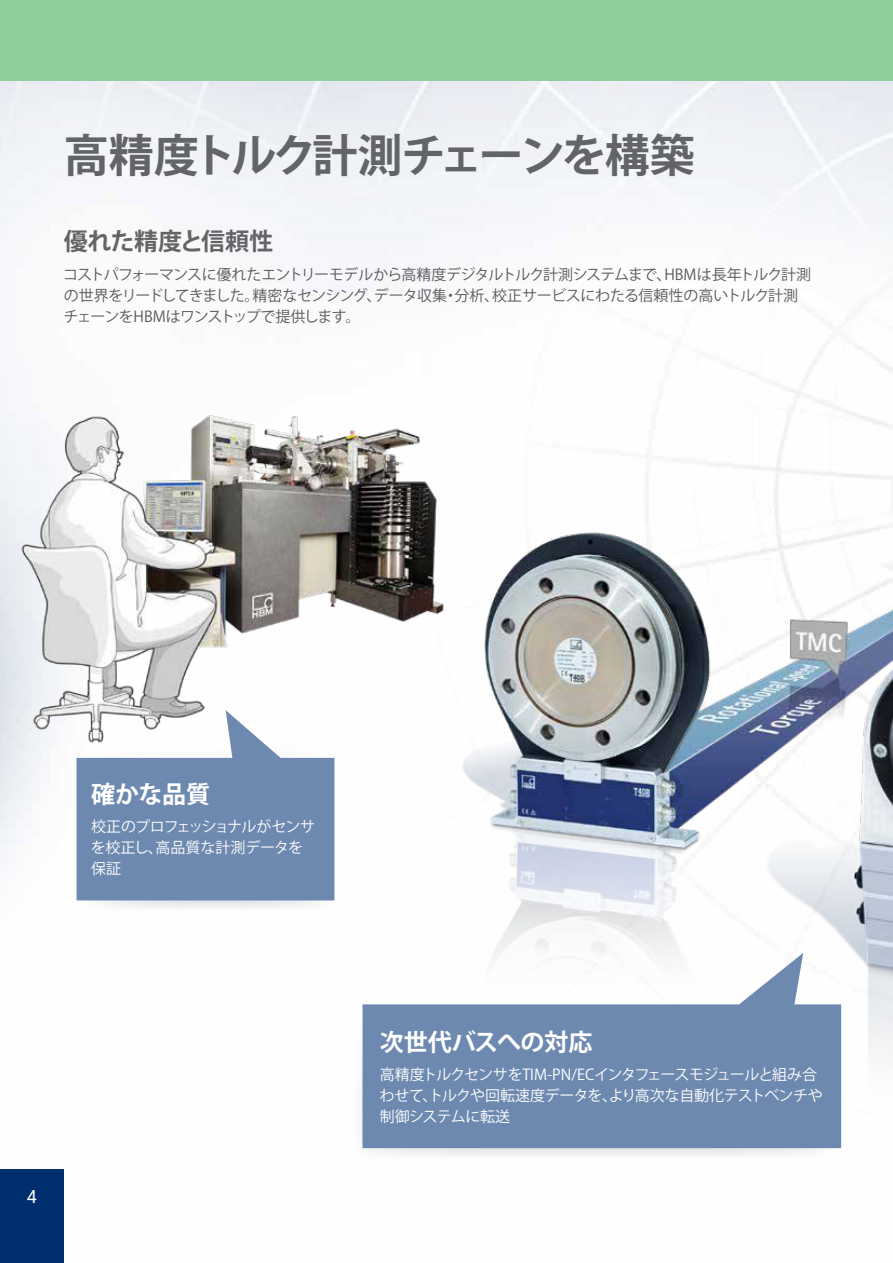
<style>
.page{position:relative;width:893px;height:1263px;background:#fff}
.page>*{position:absolute;margin:0;border:0;box-sizing:border-box;transform-origin:0 0}
.t1{font:700 45px "Koz Go Pr 6 N";letter-spacing:-.08em;color:#636466}
.t2{font:700 24px "Koz Go Pr 6 N";letter-spacing:-.005em;color:#fff}
.t3{font:700 24px "Koz Go Pr 6 N";letter-spacing:-.015em;color:#636466}
.t4{font:18px "Roboto";color:#fff}
.t5{font:15px/21px "Koz Go Pr 6 N";letter-spacing:-.05em;color:#58595b}
.t6{font:15px/21px "Koz Go Pr 6 N";letter-spacing:-.03em;color:#fff}
</style>
<div class="page">
<div style="left:0;top:81px;width:893px;height:595px;background:#f3f5fa"></div>
<img style="left:0;top:315px;width:893px;height:834px">
<div style="left:0;top:0;width:893px;height:81px;background:#90ce9c"></div>
<svg style="left:354px;top:963px;width:477px;height:193px;fill:#f2f2f3"></svg>
<svg style="left:362px;top:953px;width:479px;height:195px;fill:#6e89b0"></svg>
<svg style="left:86px;top:698px;width:247px;height:212px"></svg>
<svg style="left:77px;top:710px;width:257px;height:190px;fill:#6e89b0"></svg>
<div style="left:0;top:1169px;width:64px;height:94px;background:#002e6e"></div>
<h1 class="t1" style="left:64px;top:130px;width:632px">高精度トルク計測チェーンを構築</h1>
<h2 class="t3" style="left:64px;top:228px;width:211px">優れた精度と信頼性</h2>
<p class="t5" style="left:63px;top:264px;width:750px">コストパフォーマンスに優れたエントリーモデルから高精度デジタルトルク計測システムまで、HBMは長年トルク計測の世界をリードしてきました。精密なセンシング、データ収集・分析、校正サービスにわたる信頼性の高いトルク計測チェーンをHBMはワンストップで提供します。</p>
<h2 class="t2" style="left:91px;top:780px;width:121px">確かな品質</h2>
<p class="t6" style="left:91px;top:817px;width:226px">校正のプロフェッショナルがセンサを校正し、高品質な計測データを保証</p>
<p class="t4" style="left:27px;top:1186px;width:12px">4</p>
<h2 class="t2" style="left:380px;top:1028px;width:214px">次世代バスへの対応</h2>
<p class="t6" style="left:380px;top:1064px;width:445px">高精度トルクセンサをTIM-PN/ECインタフェースモジュールと組み合わせて、トルクや回転速度データを、より高次な自動化テストベンチや制御システムに転送</p>
</div>
